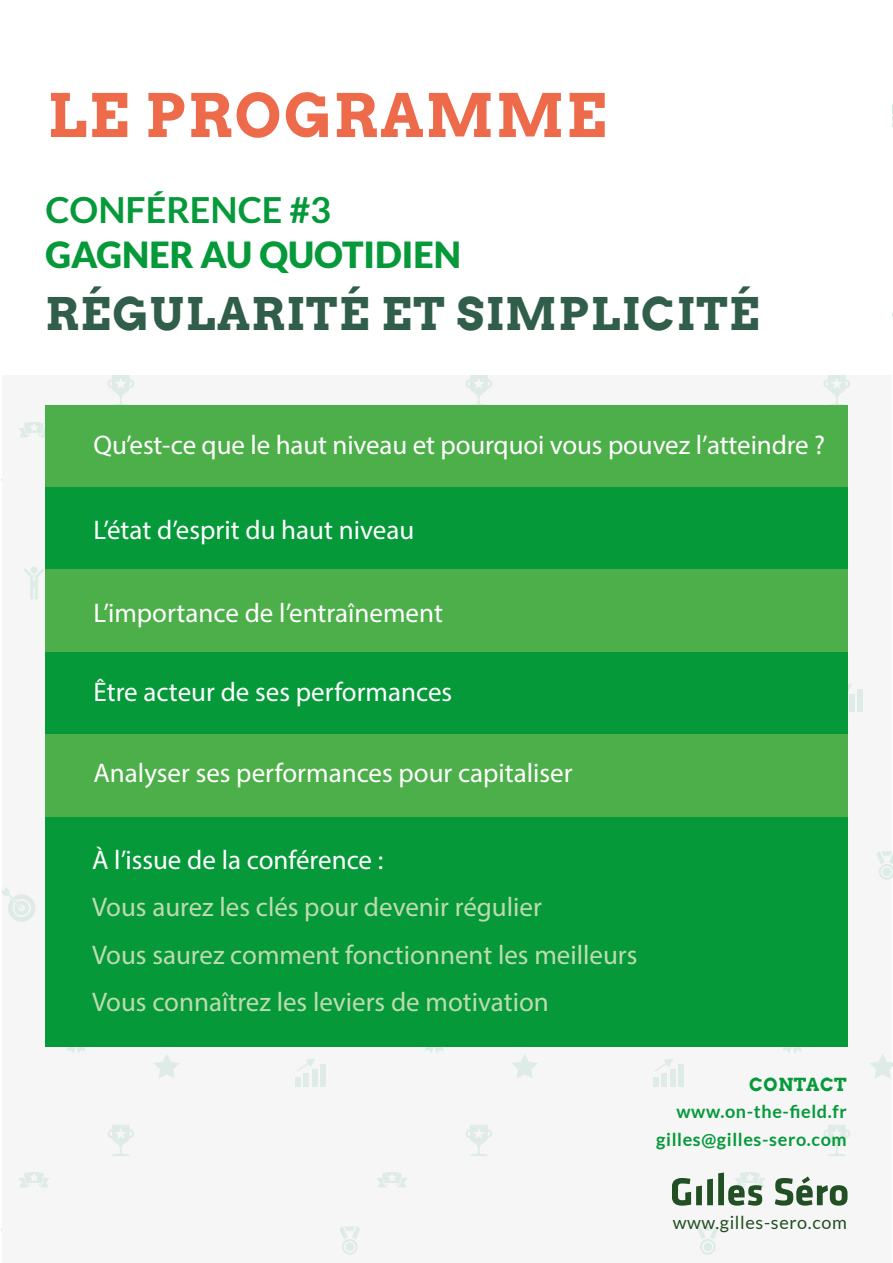
<style>
.page{position:relative;width:893px;height:1263px;background:#fff}
.page>*{position:absolute;margin:0;border:0;box-sizing:border-box;transform-origin:0 0}
.t1{font:700 59.55px "Arvo";letter-spacing:.035em;color:#ed6a4a}
.t2{font:700 45px "Arvo";letter-spacing:.035em;color:#305e4b}
.t3{font:900 36px "Lato";color:#059939}
.t4{font:700 36px "Lato";color:#059939}
.t5{font:27px "Myriad Pro";color:#fff}
.t6{font:27px/47.4px "Myriad Pro";color:#bedbb0}
.t7{font:700 18px/27.6px "Lato";letter-spacing:.035em;color:#059939;text-align:right}
.t8{font:18px "Lato";letter-spacing:.035em;color:#224f24}
.t9{font:700 18px "Arvo";letter-spacing:.035em;color:#059939}
</style>
<div class="page">
<div style="left:2px;top:0;width:889px;height:1263px;background:#f6f6f6"></div>
<div style="left:2px;top:0;width:889px;height:375px;background:#fff"></div>
<div style="left:45px;top:405px;width:802px;height:82px;background:#4daf49"></div>
<div style="left:45px;top:487px;width:802px;height:83px;background:#059939"></div>
<div style="left:45px;top:570px;width:802px;height:82px;background:#4daf49"></div>
<div style="left:45px;top:652px;width:802px;height:82px;background:#059939"></div>
<div style="left:45px;top:734px;width:802px;height:83px;background:#4daf49"></div>
<svg style="left:672px;top:1172px;width:90px;height:33px"></svg>
<svg style="left:775px;top:1176px;width:72px;height:29px"></svg>
<div style="left:45px;top:817px;width:802px;height:229px;background:#059939"></div>
<h1 class="t1" style="left:48px;top:78px;width:560px">LE PROGRAMME</h1>
<h3 class="t4" style="left:45px;top:189px;width:287px">CONFÉRENCE #3</h3>
<h3 class="t3" style="left:45px;top:234px;width:417px">GAGNER AU QUOTIDIEN</h3>
<h2 class="t2" style="left:45px;top:285px;width:716px">RÉGULARITÉ ET SIMPLICITÉ</h2>
<p class="t5" style="left:94px;top:428px;width:733px">Qu’est-ce que le haut niveau et pourquoi vous pouvez l’atteindre ?</p>
<p class="t5" style="left:94px;top:513px;width:322px">L’état d’esprit du haut niveau</p>
<p class="t5" style="left:94px;top:597px;width:351px">L’importance de l’entraînement</p>
<p class="t5" style="left:94px;top:675px;width:360px">Être acteur de ses performances</p>
<p class="t5" style="left:94px;top:757px;width:481px">Analyser ses performances pour capitaliser</p>
<p class="t5" style="left:92px;top:843px;width:293px">À l’issue de la conférence :</p>
<p class="t6" style="left:92px;top:883px;width:547px">Vous aurez les clés pour devenir régulier<br>Vous saurez comment fonctionnent les meilleurs<br>Vous connaîtrez les leviers de motivation</p>
<p class="t9" style="left:749px;top:1073px;width:99px">CONTACT</p>
<p class="t7" style="left:656px;top:1098px;width:192px">www.on-the-field.fr gilles@gilles-sero.com</p>
<p class="t8" style="left:673px;top:1212px;width:176px">www.gilles-sero.com</p>
</div>
